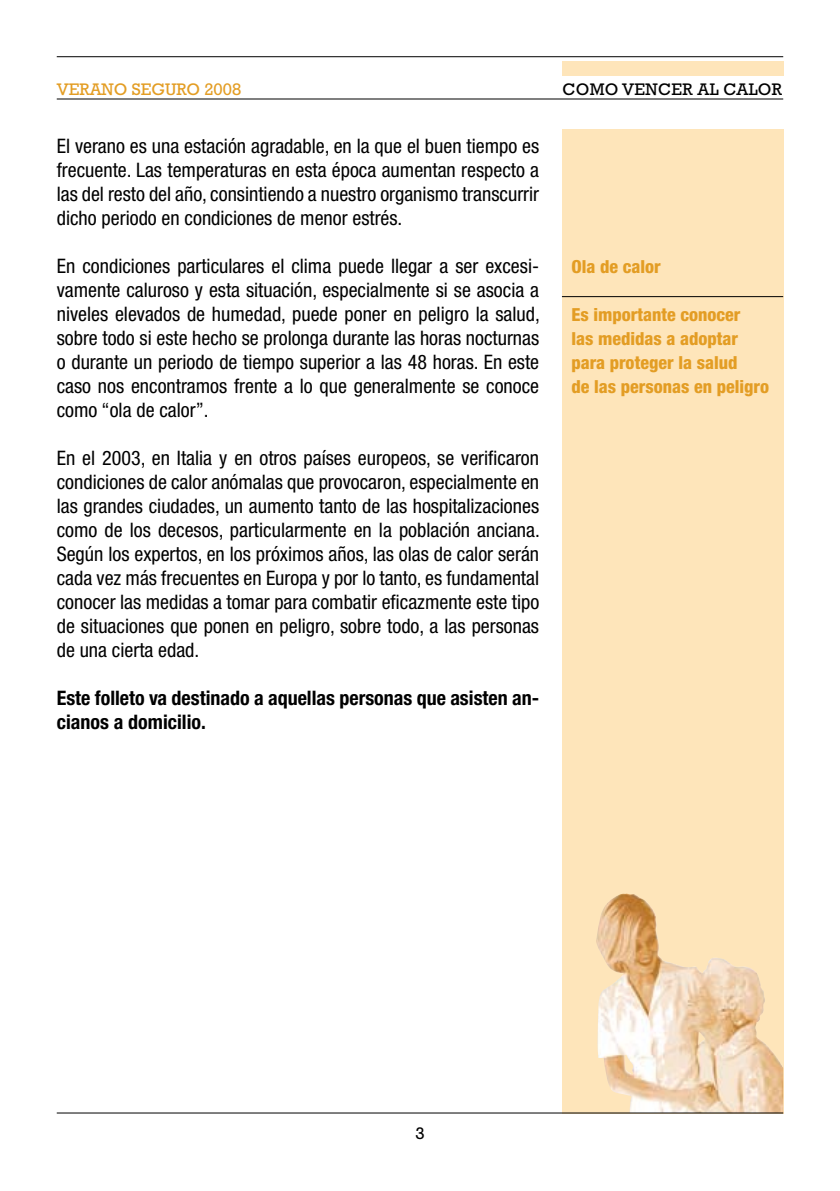
<style>
.page{position:relative;width:840px;height:1191px;background:#fff}
.page>*{position:absolute;margin:0;border:0;box-sizing:border-box;transform-origin:0 0}
.t1{font:condensed 20px/24px "Helvetica Neue";color:#000;text-align:justify}
.t2{font:700 condensed 20px/24px "Helvetica Neue";color:#000}
.t3{font:800 condensed 18px/24px "Helvetica Neue";color:#e39d24}
.t4{font:17px "Rockwell";letter-spacing:.02em;color:#000}
.t5{font:17px "Rockwell";color:#e39d24}
</style>
<div class="page">
<div style="left:561px;top:129px;width:221px;height:984px;background:#fee5ba"></div>
<hr style="left:57px;top:56px;width:725px;height:1px;background:#000">
<hr style="left:57px;top:99px;width:725px;height:1px;background:#000">
<div style="left:561px;top:62px;width:221px;height:14px;background:#fee5ba"></div>
<img style="left:596px;top:893px;width:186px;height:219px">
<hr style="left:57px;top:1112px;width:725px;height:1px;background:#000">
<hr style="left:561px;top:296px;width:221px;height:1px;background:#000">
<p class="t5" style="left:57px;top:79px;width:186px">VERANO SEGURO 2008</p>
<p class="t4" style="left:562px;top:79px;width:221px">COMO VENCER AL CALOR</p>
<p class="t1" style="left:57px;top:133px;width:483px">El verano es una estación agradable, en la que el buen tiempo es frecuente. Las temperaturas en esta época aumentan respecto a las del resto del año, consintiendo a nuestro organismo transcurrir dicho periodo en condiciones de menor estrés.</p>
<p class="t1" style="left:57px;top:253px;width:484px">En condiciones particulares el clima puede llegar a ser excesi&shy;vamente caluroso y esta situación, especialmente si se asocia a niveles elevados de humedad, puede poner en peligro la salud, sobre todo si este hecho se prolonga durante las horas nocturnas o durante un periodo de tiempo superior a las 48 horas. En este caso nos encontramos frente a lo que generalmente se conoce como “ola de calor”.</p>
<p class="t1" style="left:57px;top:445px;width:484px">En el 2003, en Italia y en otros países europeos, se verificaron condiciones de calor anómalas que provocaron, especialmente en las grandes ciudades, un aumento tanto de las hospitalizaciones como de los decesos, particularmente en la población anciana.<br>Según los expertos, en los próximos años, las olas de calor serán cada vez más frecuentes en Europa y por lo tanto, es fundamental conocer las medidas a tomar para combatir eficazmente este tipo de situaciones que ponen en peligro, sobre todo, a las personas de una cierta edad.</p>
<p class="t2" style="left:57px;top:685px;width:483px">Este folleto va destinado a aquellas personas que asisten an&shy;cianos a domicilio.</p>
<p class="t3" style="left:571px;top:254px;width:91px">Ola de calor</p>
<p class="t3" style="left:571px;top:302px;width:199px">Es importante conocer<br>las medidas a adoptar para proteger la salud<br>de las personas en peligro</p>
<p class="t4" style="left:415px;top:1122px;width:11px">3</p>
</div>
